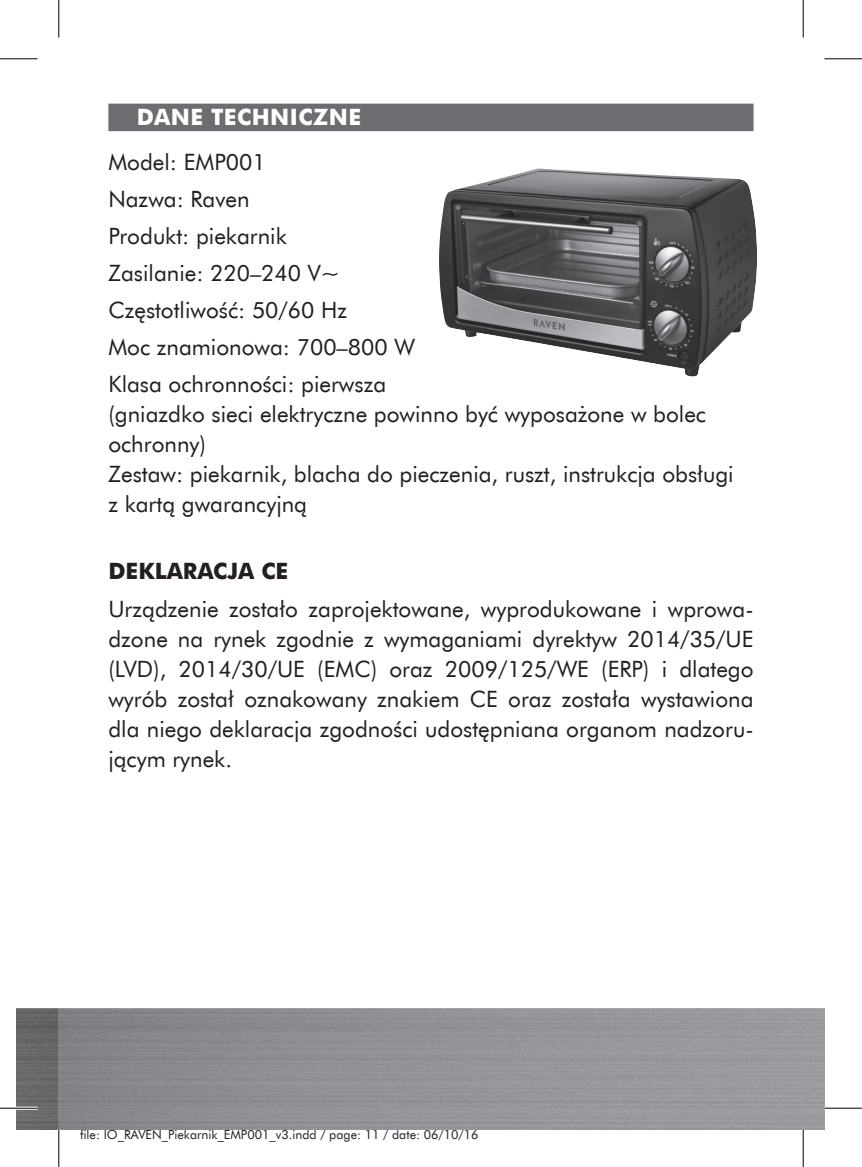
<style>
.page{position:relative;width:862px;height:1167px;background:#fff}
.page>*{position:absolute;margin:0;border:0;box-sizing:border-box;transform-origin:0 0}
.t1{font:22.5px/30px "Futura EU";color:#231f20}
.t2{font:700 22.5px "Futura EU";letter-spacing:.02em;color:#fff}
.t3{font:700 22.5px "Futura EU";color:#231f20}
.t4{font:12.5px "Futura EU";color:#231f20}
</style>
<div class="page">
<img style="left:16px;top:1008px;width:43px;height:121px">
<div style="left:108px;top:104px;width:645px;height:27px;background:#6c6d70"></div>
<img style="left:439px;top:169px;width:318px;height:208px">
<hr style="left:0;top:1106px;width:38px;height:3px;background:#fff">
<hr style="left:0;top:58px;width:38px;height:1px;background:#000">
<hr style="left:824px;top:58px;width:38px;height:1px;background:#000">
<hr style="left:0;top:1107px;width:38px;height:1px;background:#000">
<hr style="left:824px;top:1107px;width:38px;height:1px;background:#000">
<hr style="left:58px;top:0;width:1px;height:37px;background:#000">
<hr style="left:58px;top:1129px;width:1px;height:37px;background:#000">
<hr style="left:802px;top:0;width:1px;height:37px;background:#000">
<hr style="left:802px;top:1129px;width:1px;height:37px;background:#000">
<p class="t2" style="left:137px;top:103px;width:226px">DANE TECHNICZNE</p>
<p class="t1" style="left:108px;top:144px;width:308px;line-height:37px">Model: EMP001<br>Nazwa: Raven<br>Produkt: piekarnik<br>Zasilanie: 220–240 V~<br>Częstotliwość: 50/60 Hz<br>Moc znamionowa: 700–800 W<br>Klasa ochronności: pierwsza</p>
<p class="t1" style="left:108px;top:400px;width:627px">(gniazdko sieci elektryczne powinno być wyposażone w bolec ochronny)<br>Zestaw: piekarnik, blacha do pieczenia, ruszt, instrukcja obsługi z kartą gwarancyjną</p>
<p class="t3" style="left:108px;top:557px;width:181px">DEKLARACJA CE</p>
<p class="t1" style="left:108px;top:594px;width:646px;text-align:justify">Urządzenie zostało zaprojektowane, wyprodukowane i wprowa&shy;dzone na rynek zgodnie z wymaganiami dyrektyw 2014/35/UE (LVD), 2014/30/UE (EMC) oraz 2009/125/WE (ERP) i dlatego wyrób został oznakowany znakiem CE oraz została wystawiona dla niego deklaracja zgodności udostępniana organom nadzoru&shy;jącym rynek.</p>
<p class="t4" style="left:80px;top:1126px;width:400px">file: IO_RAVEN_Piekarnik_EMP001_v3.indd / page: 11 / date: 06/10/16</p>
</div>
